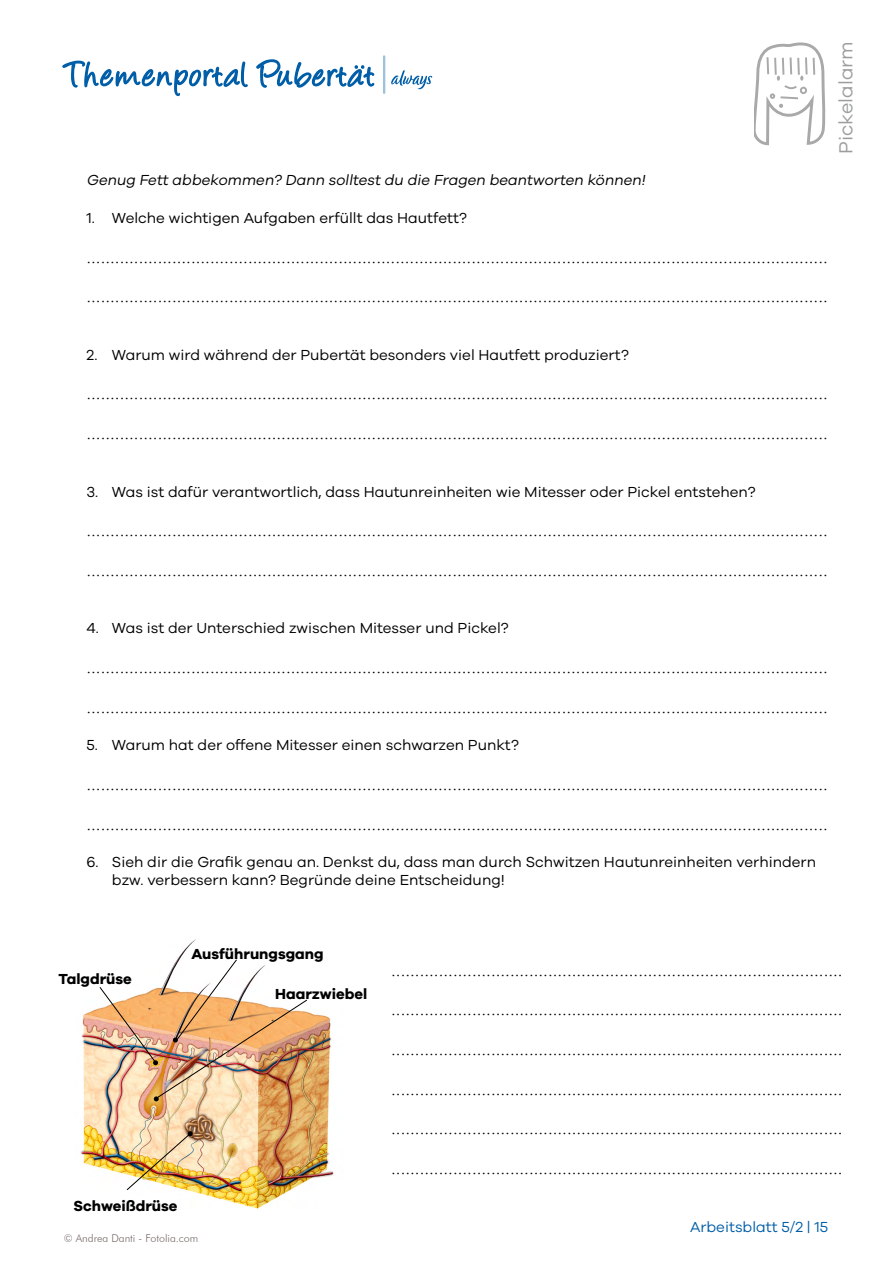
<style>
.page{position:relative;width:893px;height:1263px;background:#fff}
.page>*{position:absolute;margin:0;border:0;box-sizing:border-box;transform-origin:0 0}
.t1{font:19.5px "Galano Grotesque";color:#9c9e9e}
.t2{font:300 16.5px "Futura BT";color:#000}
.t3{font:15px/18px "Galano Grotesque";color:#000}
.t4{font:italic 15px "Galano Grotesque";color:#000}
.t5{font:700 15px "Galano Grotesque";color:#000}
.t6{font:15px "Galano Grotesque";color:#005ea8}
.t7{font:300 10.8px "Futura BT";color:#776c68}
</style>
<div class="page">
<svg style="left:383px;top:55px;width:2px;height:39px"></svg>
<svg style="left:391px;top:70px;width:41px;height:19px"></svg>
<svg style="left:62px;top:60px;width:186px;height:37px"></svg>
<svg style="left:256px;top:59px;width:119px;height:29px"></svg>
<svg style="left:754px;top:42px;width:71px;height:103px"></svg>
<img style="left:80px;top:939px;width:254px;height:270px">
<img style="left:99px;top:959px;width:208px;height:142px">
<img style="left:126px;top:1131px;width:67px;height:59px">
<p class="t4" style="left:86px;top:171px;width:563px">Genug Fett abbekommen? Dann solltest du die Fragen beantworten können!</p>
<p class="t3" style="left:86px;top:208px;width:382px">1. Welche wichtigen Aufgaben erfüllt das Hautfett?</p>
<p class="t2" style="left:86px;top:247px;width:743px">............................................................................................................................................................</p>
<p class="t2" style="left:86px;top:286px;width:743px">............................................................................................................................................................</p>
<p class="t1" style="left:834px;top:154px;width:114px;rotate:-90deg">Pickelalarm</p>
<p class="t3" style="left:86px;top:345px;width:544px">2. Warum wird während der Pubertät besonders viel Hautfett produziert?</p>
<p class="t2" style="left:86px;top:383px;width:743px">............................................................................................................................................................</p>
<p class="t2" style="left:86px;top:423px;width:743px">............................................................................................................................................................</p>
<p class="t3" style="left:86px;top:482px;width:670px">3. Was ist dafür verantwortlich, dass Hautunreinheiten wie Mitesser oder Pickel entstehen?</p>
<p class="t2" style="left:86px;top:520px;width:743px">............................................................................................................................................................</p>
<p class="t2" style="left:86px;top:560px;width:743px">............................................................................................................................................................</p>
<p class="t3" style="left:86px;top:619px;width:424px">4. Was ist der Unterschied zwischen Mitesser und Pickel?</p>
<p class="t2" style="left:86px;top:657px;width:743px">............................................................................................................................................................</p>
<p class="t2" style="left:86px;top:697px;width:743px">............................................................................................................................................................</p>
<p class="t3" style="left:86px;top:736px;width:434px">5. Warum hat der offene Mitesser einen schwarzen Punkt?</p>
<p class="t2" style="left:86px;top:774px;width:743px">............................................................................................................................................................</p>
<p class="t2" style="left:86px;top:814px;width:743px">............................................................................................................................................................</p>
<p class="t3" style="left:112px;top:853px;width:706px;text-indent:-26px">6. Sieh dir die Grafik genau an. Denkst du, dass man durch Schwitzen Hautunreinheiten verhindern bzw. verbessern kann? Begründe deine Entscheidung!</p>
<p class="t5" style="left:191px;top:945px;width:134px">Ausführungsgang</p>
<p class="t5" style="left:58px;top:969px;width:75px">Talgdrüse</p>
<p class="t5" style="left:73px;top:1197px;width:106px">Schweißdrüse</p>
<p class="t7" style="left:64px;top:1232px;width:136px">© Andrea Danti - Fotolia.com</p>
<p class="t5" style="left:275px;top:985px;width:94px">Haarzwiebel</p>
<p class="t2" style="left:391px;top:960px;width:453px">...............................................................................................</p>
<p class="t2" style="left:391px;top:999px;width:453px">...............................................................................................</p>
<p class="t2" style="left:391px;top:1039px;width:453px">...............................................................................................</p>
<p class="t2" style="left:391px;top:1079px;width:453px">...............................................................................................</p>
<p class="t2" style="left:391px;top:1118px;width:453px">...............................................................................................</p>
<p class="t2" style="left:391px;top:1158px;width:453px">...............................................................................................</p>
<p class="t6" style="left:690px;top:1218px;width:140px">Arbeitsblatt 5/2 | 15</p>
</div>
